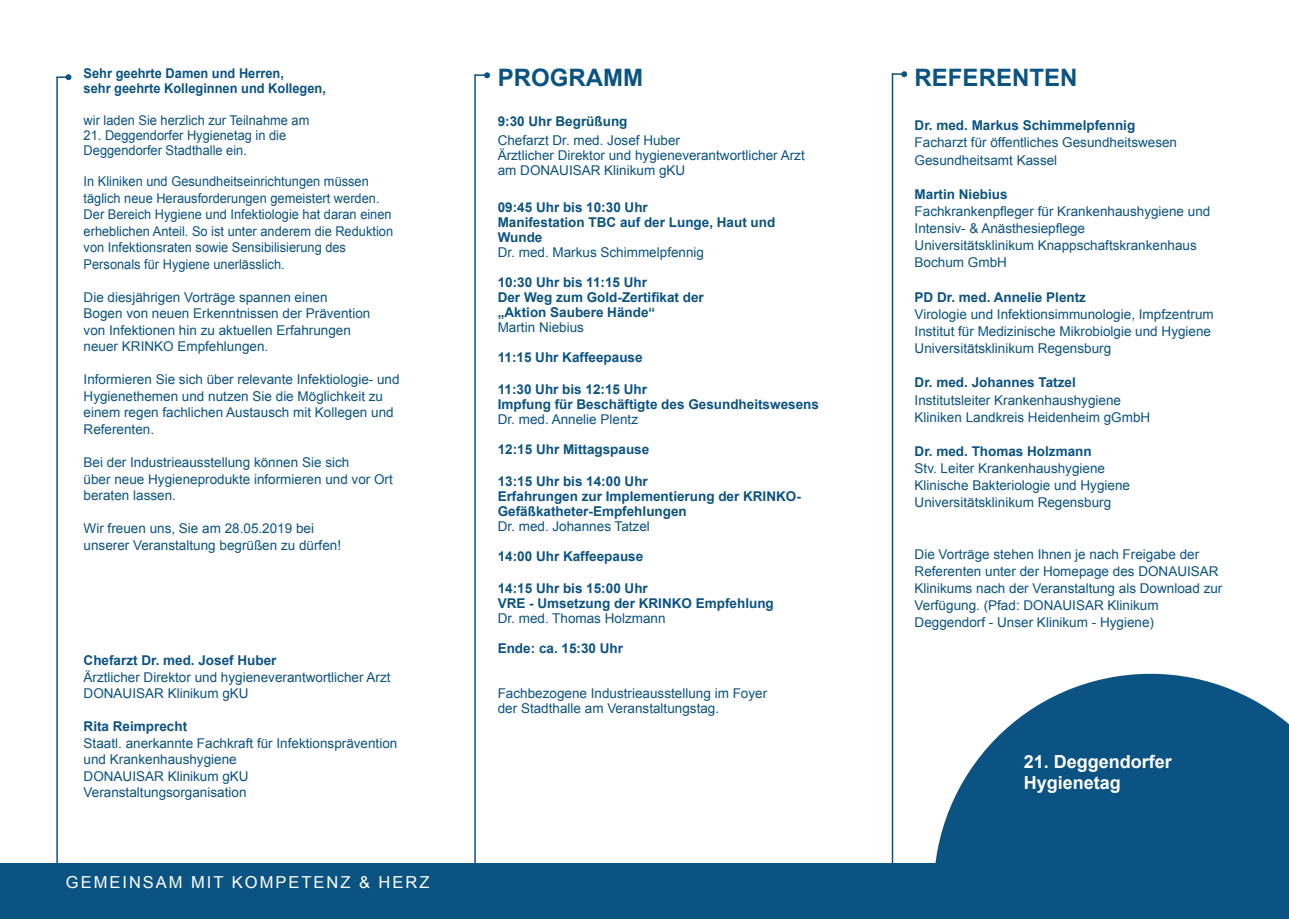
<style>
.page{position:relative;width:1289px;height:919px;background:#fff}
.page>*{position:absolute;margin:0;border:0;box-sizing:border-box;transform-origin:0 0}
.t1{font:700 24px "Arial";color:#0b5382}
.t2{font:700 18px/21px "Arial";color:#fff}
.t3{font:16.5px "Arial";letter-spacing:.12em;color:#fff}
.t4{font:13.5px/16.5px "Arial";color:#0b5382}
.t5{font:700 13.5px/15px "Arial";color:#0b5382}
.t6{font:13.5px/16.5px "Arial";color:#0b5382;scale:.95 1}
.t7{font:700 13.5px/15px "Arial";color:#0b5382;scale:.95 1}
.t8{font:13.5px "Myriad Pro";letter-spacing:.18em;color:#fff}
</style>
<div class="page">
<svg style="left:935px;top:673px;width:353px;height:190px;fill:#0b5382"></svg>
<div style="left:0;top:863px;width:1288px;height:55px;background:#0b5382"></div>
<hr style="left:891px;top:73px;width:2px;height:845px;background:#0b5382">
<svg style="left:891px;top:71px;width:16px;height:6px"></svg>
<hr style="left:56px;top:77px;width:2px;height:813px;background:#0b5382">
<svg style="left:56px;top:74px;width:15px;height:6px"></svg>
<hr style="left:474px;top:74px;width:2px;height:816px;background:#0b5382">
<svg style="left:474px;top:72px;width:16px;height:6px"></svg>
<p class="t7" style="left:84px;top:66px;width:257px">Sehr geehrte Damen und Herren,<br>sehr geehrte Kolleginnen und Kollegen,</p>
<p class="t6" style="left:84px;top:112px;width:239px">wir laden Sie herzlich zur Teilnahme am</p>
<p class="t6" style="left:84px;top:128px;width:215px;line-height:15px">21. Deggendorfer Hygienetag in die<br>Deggendorfer Stadthalle ein.</p>
<p class="t6" style="left:84px;top:173px;width:327px">In Kliniken und Gesundheitseinrichtungen müssen täglich neue Herausforderungen gemeistert werden.<br>Der Bereich Hygiene und Infektiologie hat daran einen erheblichen Anteil. So ist unter anderem die Reduktion von Infektionsraten sowie Sensibilisierung des Personals für Hygiene unerlässlich.</p>
<p class="t4" style="left:84px;top:289px;width:288px">Die diesjährigen Vorträge spannen einen<br>Bogen von neuen Erkenntnissen der Prävention von Infektionen hin zu aktuellen Erfahrungen neuer KRINKO Empfehlungen.</p>
<p class="t4" style="left:84px;top:371px;width:317px">Informieren Sie sich über relevante Infektiologie- und Hygienethemen und nutzen Sie die Möglichkeit zu einem regen fachlichen Austausch mit Kollegen und Referenten.</p>
<p class="t4" style="left:84px;top:454px;width:311px">Bei der Industrieausstellung können Sie sich<br>über neue Hygieneprodukte informieren und vor Ort beraten lassen.</p>
<p class="t4" style="left:84px;top:520px;width:259px">Wir freuen uns, Sie am 28.05.2019 bei unserer Veranstaltung begrüßen zu dürfen!</p>
<p class="t5" style="left:84px;top:653px;width:194px">Chefarzt Dr. med. Josef Huber</p>
<p class="t4" style="left:84px;top:668px;width:308px">Ärztlicher Direktor und hygieneverantwortlicher Arzt<br>DONAUISAR Klinikum gKU</p>
<p class="t5" style="left:84px;top:719px;width:105px">Rita Reimprecht</p>
<p class="t4" style="left:84px;top:734px;width:315px">Staatl. anerkannte Fachkraft für Infektionsprävention und Krankenhaushygiene<br>DONAUISAR Klinikum gKU Veranstaltungsorganisation</p>
<p class="t8" style="left:64px;top:869px;width:308px">GEMEINSAM MIT KOMPETENZ UND HERZ</p>
<p class="t3" style="left:66px;top:871px;width:365px">GEMEINSAM MIT KOMPETENZ &amp; HERZ</p>
<h1 class="t1" style="left:497px;top:61px;width:18px">Pro</h1>
<h1 class="t1" style="left:549px;top:61px;width:95px">gramm</h1>
<p class="t5" style="left:497px;top:114px;width:131px">9:30 Uhr Begrüßung</p>
<p class="t4" style="left:497px;top:133px;width:308px;line-height:15px">Chefarzt Dr. med. Josef Huber<br>Ärztlicher Direktor und hygieneverantwortlicher Arzt am DONAUISAR Klinikum gKU</p>
<p class="t5" style="left:497px;top:200px;width:279px">09:45 Uhr bis 10:30 Uhr<br>Manifestation TBC auf der Lunge, Haut und<br>Wunde</p>
<p class="t4" style="left:497px;top:244px;width:208px">Dr. med. Markus Schimmelpfennig</p>
<p class="t5" style="left:497px;top:275px;width:208px">10:30 Uhr bis 11:15 Uhr<br>Der Weg zum Gold-Zertifikat der „Aktion Saubere Hände“</p>
<p class="t4" style="left:497px;top:319px;width:88px">Martin Niebius</p>
<p class="t5" style="left:497px;top:350px;width:146px">11:15 Uhr Kaffeepause</p>
<p class="t5" style="left:497px;top:382px;width:323px">11:30 Uhr bis 12:15 Uhr<br>Impfung für Beschäftigte des Gesundheitswesens</p>
<p class="t4" style="left:497px;top:411px;width:142px">Dr. med. Annelie Plentz</p>
<p class="t5" style="left:497px;top:442px;width:153px">12:15 Uhr Mittagspause</p>
<p class="t5" style="left:497px;top:474px;width:305px">13:15 Uhr bis 14:00 Uhr<br>Erfahrungen zur Implementierung der KRINKO-<br>Gefäßkatheter-Empfehlungen</p>
<p class="t4" style="left:497px;top:518px;width:154px">Dr. med. Johannes Tatzel</p>
<p class="t5" style="left:497px;top:549px;width:147px">14:00 Uhr Kaffeepause</p>
<p class="t5" style="left:497px;top:581px;width:278px">14:15 Uhr bis 15:00 Uhr<br>VRE - Umsetzung der KRINKO Empfehlung</p>
<p class="t4" style="left:497px;top:610px;width:169px">Dr. med. Thomas Holzmann</p>
<p class="t5" style="left:497px;top:641px;width:127px">Ende: ca. 15:30 Uhr</p>
<p class="t4" style="left:497px;top:685px;width:271px;line-height:15px">Fachbezogene Industrieausstellung im Foyer der Stadthalle am Veranstaltungstag.</p>
<h1 class="t1" style="left:914px;top:61px;width:164px">Referenten</h1>
<p class="t5" style="left:914px;top:118px;width:222px">Dr. med. Markus Schimmelpfennig</p>
<p class="t4" style="left:914px;top:134px;width:264px;line-height:17.1px">Facharzt für öffentliches Gesundheitswesen<br>Gesundheitsamt Kassel</p>
<p class="t5" style="left:914px;top:187px;width:95px">Martin Niebius</p>
<p class="t4" style="left:914px;top:203px;width:297px;line-height:17.1px">Fachkrankenpfleger für Krankenhaushygiene und Intensiv- &amp; Anästhesiepflege<br>Universitätsklinikum Knappschaftskrankenhaus Bochum GmbH</p>
<p class="t5" style="left:914px;top:290px;width:173px">PD Dr. med. Annelie Plentz</p>
<p class="t4" style="left:914px;top:306px;width:301px;line-height:17.1px">Virologie und Infektionsimmunologie, Impfzentrum<br>Institut für Medizinische Mikrobiolgie und Hygiene<br>Universitätsklinikum Regensburg</p>
<p class="t5" style="left:914px;top:375px;width:163px">Dr. med. Johannes Tatzel</p>
<p class="t4" style="left:914px;top:391px;width:237px;line-height:17.1px">Institutsleiter Krankenhaushygiene<br>Kliniken Landkreis Heidenheim gGmbH</p>
<p class="t5" style="left:914px;top:444px;width:179px">Dr. med. Thomas Holzmann</p>
<p class="t4" style="left:914px;top:460px;width:217px;line-height:17.1px">Stv. Leiter Krankenhaushygiene<br>Klinische Bakteriologie und Hygiene<br>Universitätsklinikum Regensburg</p>
<p class="t4" style="left:914px;top:545px;width:309px;line-height:17.1px">Die Vorträge stehen Ihnen je nach Freigabe der Referenten unter der Homepage des DONAUISAR Klinikums nach der Veranstaltung als Download zur Verfügung. (Pfad: DONAUISAR Klinikum Deggendorf - Unser Klinikum - Hygiene)</p>
<h2 class="t2" style="left:1023px;top:751px;width:150px">21. Deggendorfer<br>Hygienetag</h2>
</div>
